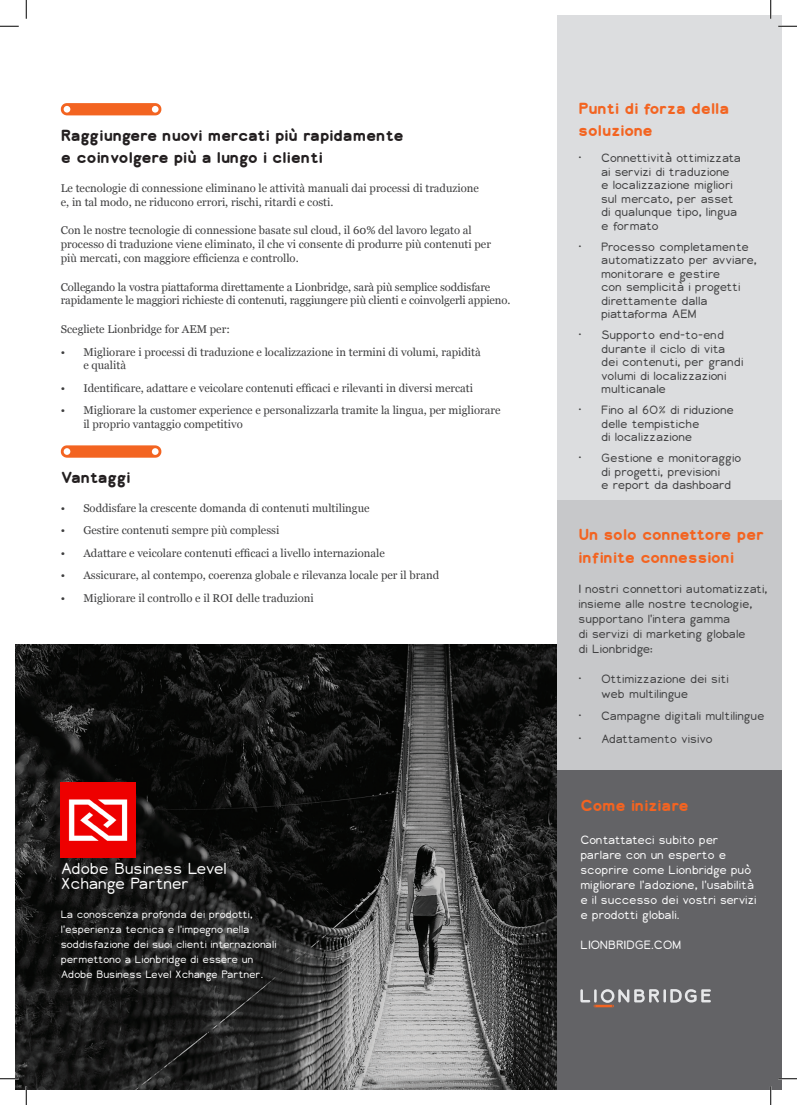
<style>
.page{position:relative;width:797px;height:1105px;background:#fff}
.page>*{position:absolute;margin:0;border:0;box-sizing:border-box;transform-origin:0 0}
.Lion_Callout_Title{font:700 15px/22.5px "Lionbridge Sans";color:#f36421}
.Lion_Section_Title{font:700 15px/22.5px "Lionbridge Sans";letter-spacing:-.01em;color:#231f20}
.Lion_Contact_Us{font:300 15px/15px "Lionbridge Sans";letter-spacing:-.02em;color:#fff}
.t1{font:11.25px/13.8px "Georgia";color:#3e3e3f}
.Lion_Callout_Bullets{font:300 11.25px/13.5px "Lionbridge Sans";letter-spacing:-.01em;color:#3e3e3f}
.Lion_Contact_Us-2{font:300 11.25px/15px "Lionbridge Sans";letter-spacing:-.015em;color:#fff}
.Lion_Callout_Bullets-2{font:300 11.25px/13.5px "Lionbridge Sans";letter-spacing:-.03em;color:#3e3e3f}
.Lion_Contact_Us-3{font:300 10px/15px "Lionbridge Sans";letter-spacing:-.01em;color:#fff}
</style>
<div class="page">
<div style="left:557px;top:500px;width:224px;height:270px;background:#c7c8ca"></div>
<div style="left:557px;top:770px;width:224px;height:319px;background:#636366"></div>
<svg style="left:61px;top:103px;width:100px;height:12px"></svg>
<svg style="left:580px;top:989px;width:131px;height:18px"></svg>
<div style="left:557px;top:16px;width:224px;height:484px;background:#dcdddf"></div>
<svg style="left:61px;top:445px;width:100px;height:13px"></svg>
<img style="left:16px;top:645px;width:541px;height:444px">
<img style="left:61px;top:783px;width:74px;height:74px">
<svg style="left:0;top:25px;width:19px;height:2px"></svg>
<svg style="left:778px;top:25px;width:19px;height:2px"></svg>
<svg style="left:0;top:1078px;width:19px;height:1px"></svg>
<svg style="left:779px;top:1078px;width:18px;height:1px"></svg>
<svg style="left:25px;top:0;width:2px;height:19px"></svg>
<svg style="left:25px;top:1086px;width:2px;height:19px"></svg>
<svg style="left:770px;top:0;width:1px;height:19px"></svg>
<svg style="left:770px;top:1086px;width:1px;height:19px"></svg>
<p class="Lion_Section_Title" style="left:61px;top:124px;width:344px">Raggiungere nuovi mercati più rapidamente e coinvolgere più a lungo i clienti</p>
<p class="t1" style="left:61px;top:181px;width:419px">Le tecnologie di connessione eliminano le attività manuali dai processi di traduzione e, in tal modo, ne riducono errori, rischi, ritardi e costi.</p>
<p class="t1" style="left:61px;top:224px;width:431px">Con le nostre tecnologie di connessione basate sul cloud, il 60% del lavoro legato al processo di traduzione viene eliminato, il che vi consente di produrre più contenuti per più mercati, con maggiore efficienza e controllo.</p>
<p class="t1" style="left:61px;top:280px;width:451px">Collegando la vostra piattaforma direttamente a Lionbridge, sarà più semplice soddisfare rapidamente le maggiori richieste di contenuti, raggiungere più clienti e coinvolgerli appieno.</p>
<p class="t1" style="left:61px;top:322px;width:170px">Scegliete Lionbridge for AEM per:</p>
<p class="t1" style="left:83px;top:345px;width:399px;text-indent:-23px">• Migliorare i processi di traduzione e localizzazione in termini di volumi, rapidità e qualità</p>
<p class="t1" style="left:61px;top:381px;width:414px">• Identificare, adattare e veicolare contenuti efficaci e rilevanti in diversi mercati</p>
<p class="t1" style="left:83px;top:404px;width:418px;text-indent:-23px">• Migliorare la customer experience e personalizzarla tramite la lingua, per migliorare il proprio vantaggio competitivo</p>
<p class="Lion_Section_Title" style="left:61px;top:466px;width:71px">Vantaggi</p>
<p class="t1" style="left:61px;top:501px;width:310px">• Soddisfare la crescente domanda di contenuti multilingue</p>
<p class="t1" style="left:61px;top:523px;width:220px">• Gestire contenuti sempre più complessi</p>
<p class="t1" style="left:61px;top:546px;width:325px">• Adattare e veicolare contenuti efficaci a livello internazionale</p>
<p class="t1" style="left:61px;top:568px;width:380px">• Assicurare, al contempo, coerenza globale e rilevanza locale per il brand</p>
<p class="t1" style="left:61px;top:591px;width:254px">• Migliorare il controllo e il ROI delle traduzioni</p>
<p class="Lion_Contact_Us" style="left:61px;top:861px;width:168px">Adobe Business Level<br>Xchange Partner</p>
<p class="Lion_Contact_Us-3" style="left:61px;top:907px;width:217px">La conoscenza profonda dei prodotti, l'esperienza tecnica e l'impegno nella soddisfazione dei suoi clienti internazionali permettono a Lionbridge di essere un Adobe Business Level Xchange Partner.</p>
<p class="Lion_Callout_Title" style="left:578px;top:97px;width:152px">Punti di forza della soluzione</p>
<p class="Lion_Callout_Bullets" style="left:601px;top:151px;width:141px;text-indent:-22px">• Connettività ottimizzata ai servizi di traduzione<br>e localizzazione migliori sul mercato, per asset di qualunque tipo, lingua e formato</p>
<p class="Lion_Callout_Bullets" style="left:601px;top:240px;width:157px;text-indent:-22px">• Processo completamente automatizzato per avviare, monitorare e gestire<br>con semplicità i progetti direttamente dalla piattaforma AEM</p>
<p class="Lion_Callout_Bullets" style="left:601px;top:328px;width:144px;text-indent:-22px">• Supporto end-to-end durante il ciclo di vita dei contenuti, per grandi volumi di localizzazioni multicanale</p>
<p class="Lion_Callout_Bullets" style="left:601px;top:403px;width:134px;text-indent:-22px">• Fino al 60% di riduzione delle tempistiche<br>di localizzazione</p>
<p class="Lion_Callout_Bullets-2" style="left:601px;top:451px;width:142px;text-indent:-22px">• Gestione e monitoraggio di progetti, previsioni<br>e report da dashboard</p>
<p class="Lion_Callout_Title" style="left:578px;top:523px;width:187px">Un solo connettore per infinite connessioni</p>
<p class="Lion_Callout_Bullets" style="left:578px;top:581px;width:190px;line-height:15px">I nostri connettori automatizzati, insieme alle nostre tecnologie, supportano l'intera gamma<br>di servizi di marketing globale<br>di Lionbridge:</p>
<p class="Lion_Callout_Bullets" style="left:601px;top:671px;width:129px;line-height:15px;text-indent:-22px">• Ottimizzazione dei siti web multilingue</p>
<p class="Lion_Callout_Bullets" style="left:578px;top:709px;width:187px">• Campagne digitali multilingue</p>
<p class="Lion_Callout_Bullets" style="left:578px;top:732px;width:136px">• Adattamento visivo</p>
<p class="Lion_Callout_Title" style="left:580px;top:794px;width:110px">Come iniziare</p>
<p class="Lion_Contact_Us-2" style="left:580px;top:832px;width:178px">Contattateci subito per parlare con un esperto e scoprire come Lionbridge può migliorare l'adozione, l'usabilità e il successo dei vostri servizi e prodotti globali.</p>
<p class="Lion_Contact_Us-2" style="left:580px;top:937px;width:102px">LIONBRIDGE.COM</p>
</div>
